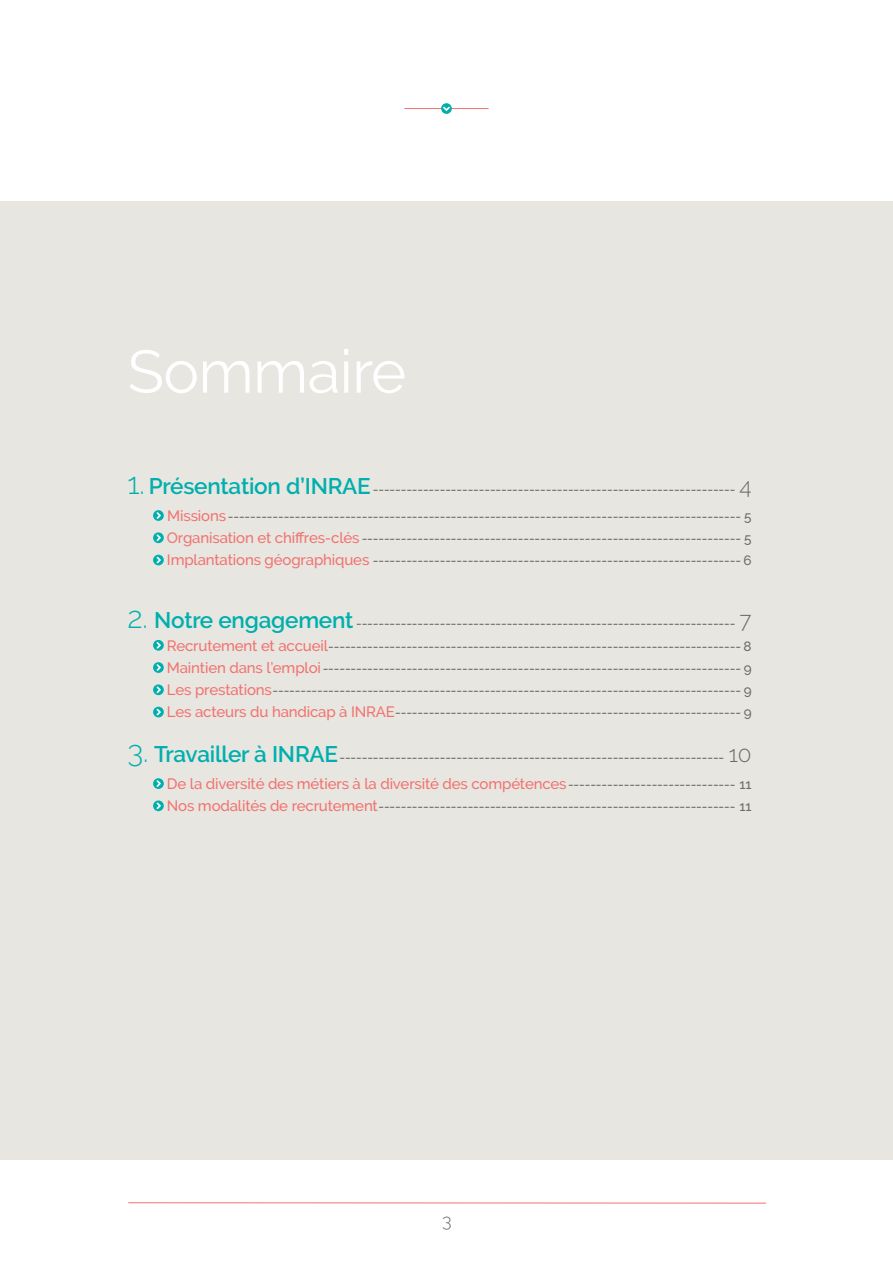
<style>
.page{position:relative;width:893px;height:1263px;background:#fff}
.page>*{position:absolute;margin:0;border:0;box-sizing:border-box;transform-origin:0 0}
.t1{font:60px "Raleway";letter-spacing:-.01em;color:#fff}
.t2{font:300 18px "Raleway";color:#6c6d67}
.t3{font:500 15px "Raleway";letter-spacing:-.01em;color:#f2726e}
.t4{font:500 13.5px "Raleway";color:#6c6d67}
.s1{font-weight:300;font-size:30px;color:#00afad}
.s2{font-weight:600;font-size:22.5px;color:#00afad}
.s3{font-weight:300;font-size:22.5px}
.s4{font-size:15px;color:#f2726e}
.s5{font-size:13.5px;color:#6c6d67}
</style>
<div class="page">
<hr style="left:128px;top:1202px;width:638px;height:1px;background:#f2726e">
<hr style="left:404px;top:108px;width:85px;height:1px;background:#f2726e">
<svg style="left:441px;top:103px;width:11px;height:11px"></svg>
<svg style="left:443px;top:107px;width:7px;height:4px"></svg>
<div style="left:0;top:201px;width:893px;height:959px;background:#e7e6e1"></div>
<svg style="left:153px;top:510px;width:11px;height:11px"></svg>
<svg style="left:157px;top:512px;width:4px;height:7px"></svg>
<svg style="left:153px;top:532px;width:11px;height:11px"></svg>
<svg style="left:157px;top:534px;width:4px;height:7px"></svg>
<div style="left:153px;top:555px;width:11px;height:10px;background:#00afad;border-radius:50%"></div>
<svg style="left:157px;top:557px;width:4px;height:6px"></svg>
<svg style="left:153px;top:640px;width:11px;height:11px"></svg>
<svg style="left:157px;top:642px;width:4px;height:7px"></svg>
<svg style="left:153px;top:662px;width:11px;height:11px"></svg>
<svg style="left:157px;top:664px;width:4px;height:7px"></svg>
<svg style="left:153px;top:684px;width:11px;height:11px"></svg>
<svg style="left:157px;top:686px;width:4px;height:7px"></svg>
<div style="left:153px;top:707px;width:11px;height:10px;background:#00afad;border-radius:50%"></div>
<svg style="left:157px;top:709px;width:4px;height:6px"></svg>
<svg style="left:153px;top:778px;width:11px;height:11px"></svg>
<svg style="left:157px;top:780px;width:4px;height:7px"></svg>
<svg style="left:153px;top:800px;width:11px;height:11px"></svg>
<svg style="left:157px;top:802px;width:4px;height:7px"></svg>
<p class="t1" style="left:128px;top:337px;width:280px">Sommaire</p>
<p class="t4" style="left:128px;top:482px;width:626px"><span class="s1">1.</span> <span class="s2">Présentation d’INRAE</span> ----------------------------------------------------------------- <span class="s3">4</span></p>
<p class="t4" style="left:167px;top:508px;width:586px"><span class="s4">Missions</span>-------------------------------------------------------------------------------------------- 5</p>
<p class="t4" style="left:167px;top:531px;width:586px"><span class="s4">Organisation et chiffres-clés</span> -------------------------------------------------------------------- 5</p>
<p class="t4" style="left:167px;top:553px;width:586px"><span class="s4">Implantations géographiques</span> ------------------------------------------------------------------ 6</p>
<p class="t4" style="left:128px;top:616px;width:626px"><span class="s1">2.</span> <span class="s2">Notre engagement</span> -------------------------------------------------------------------- <span class="s3">7</span></p>
<p class="t4" style="left:167px;top:638px;width:586px"><span class="s4">Recrutement et accueil</span>-------------------------------------------------------------------------- 8</p>
<p class="t4" style="left:167px;top:660px;width:586px"><span class="s4">Maintien dans l’emploi</span> --------------------------------------------------------------------------- 9</p>
<p class="t4" style="left:167px;top:683px;width:586px"><span class="s4">Les prestations</span>------------------------------------------------------------------------------------ 9</p>
<p class="t4" style="left:167px;top:705px;width:586px"><span class="s4">Les acteurs du handicap à INRAE</span>-------------------------------------------------------------- 9</p>
<p class="t4" style="left:128px;top:750px;width:626px"><span class="s1">3.</span> <span class="s2">Travailler à INRAE</span>--------------------------------------------------------------------- <span class="s3">10</span></p>
<p class="t3" style="left:167px;top:775px;width:586px">De la diversité des métiers à la diversité des compétences<span class="s5">------------------------------ 11</span></p>
<p class="t4" style="left:167px;top:799px;width:586px"><span class="s4">Nos modalités de recrutement</span>---------------------------------------------------------------- 11</p>
<h2 class="t2" style="left:442px;top:1210px;width:11px">3</h2>
</div>
